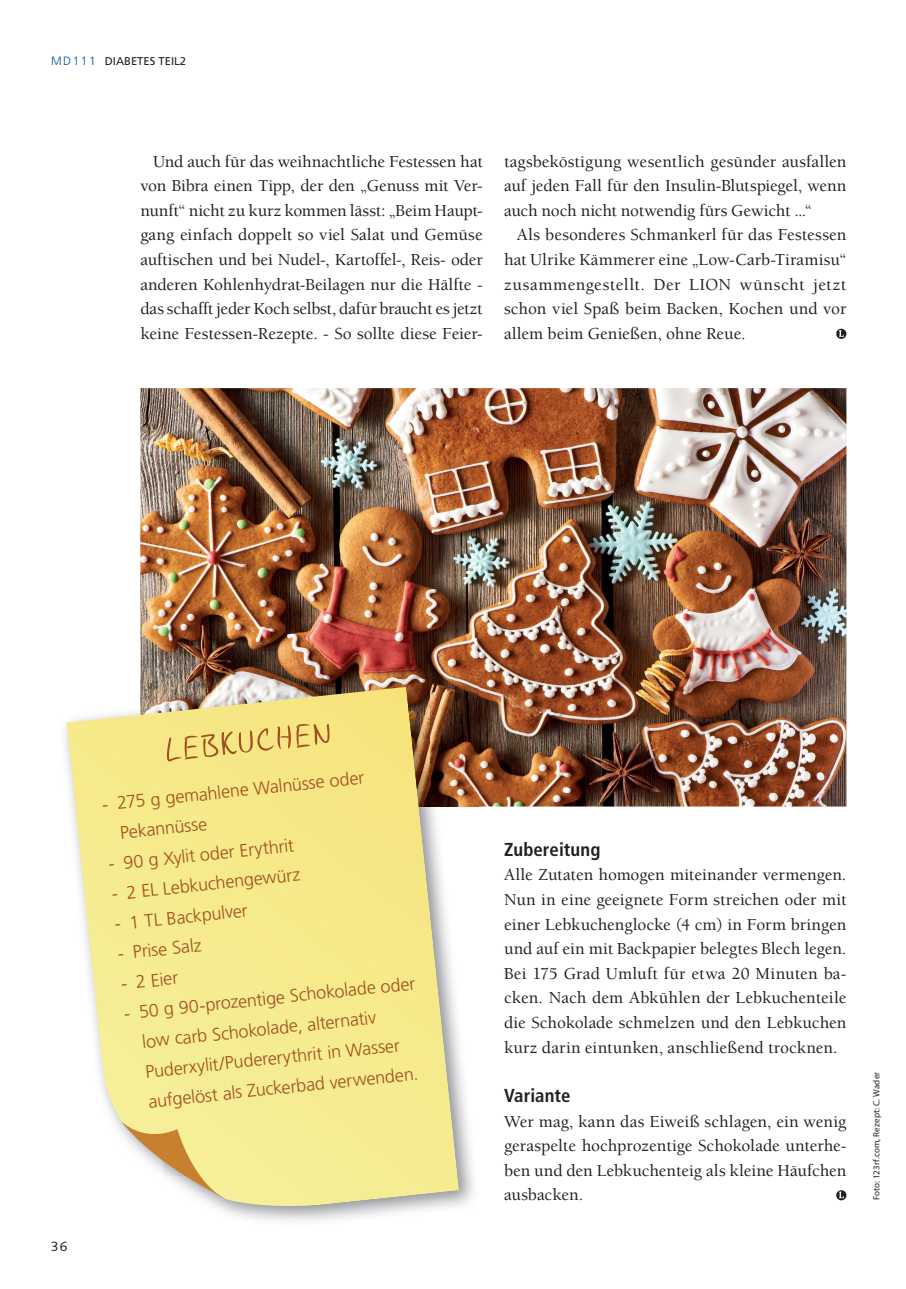
<style>
.page{position:relative;width:906px;height:1289px;background:#fff}
.page>*{position:absolute;margin:0;border:0;box-sizing:border-box;transform-origin:0 0}
.t1{font:700 condensed 18.75px "Frutiger";color:#231f20}
.t2{font:300 18px/30px "Frutiger";color:#a14f20}
.t3{font:500 17.25px/24.6px "Berkeley";color:#231f20;text-align:justify}
.t4{font:13.5px "Syntax";color:#231f20}
.t5{font:11.25px "Frutiger";color:#231f20}
.t6{font:9px "Myriad Pro";letter-spacing:.015em;color:#231f20}
.s1{font-weight:300;font-size:12px;color:#01549c}
</style>
<div class="page">
<svg style="left:836px;top:1190px;width:10px;height:10px"></svg>
<svg style="left:836px;top:328px;width:10px;height:11px"></svg>
<img style="left:140px;top:388px;width:706px;height:418px">
<img style="left:218px;top:806px;width:260px;height:415px">
<img style="left:140px;top:679px;width:338px;height:127px">
<svg style="left:67px;top:687px;width:392px;height:521px;background:#efe497"></svg>
<svg style="left:121px;top:1121px;width:105px;height:77px"></svg>
<svg style="left:167px;top:723px;width:163px;height:38px;background:#e9d076"></svg>
<p class="t5" style="left:51px;top:56px;width:136px"><span class="s1">MD111</span> DIABETES TEIL2</p>
<p class="t3" style="left:140px;top:150px;width:344px;text-indent:13px">Und auch für das weihnachtliche Festessen hat von Bibra einen Tipp, der den „Genuss mit Ver&shy;nunft“ nicht zu kurz kommen lässt: „Beim Haupt&shy;gang einfach doppelt so viel Salat und Gemüse auftischen und bei Nudel-, Kartoffel-, Reis- oder anderen Kohlenhydrat-Beilagen nur die Hälfte - das schafft jeder Koch selbst, dafür braucht es jetzt keine Festessen-Rezepte. - So sollte diese Feier-</p>
<p class="t3" style="left:504px;top:150px;width:344px">tagsbeköstigung wesentlich gesünder ausfallen auf jeden Fall für den Insulin-Blutspiegel, wenn auch noch nicht notwendig fürs Gewicht ...“</p>
<p class="t3" style="left:504px;top:224px;width:344px;text-indent:13px">Als besonderes Schmankerl für das Festessen hat Ulrike Kämmerer eine „Low-Carb-Tiramisu“ zusammengestellt. Der LION wünscht jetzt schon viel Spaß beim Backen, Kochen und vor allem beim Genießen, ohne Reue.</p>
<p class="t2" style="left:116px;top:789px;width:250px;text-indent:-15px;rotate:-6deg">- 275 g gemahlene Walnüsse oder<br>Pekannüsse</p>
<p class="t2" style="left:107px;top:850px;width:188px;rotate:-6deg">- 90 g Xylit oder Erythrit</p>
<p class="t2" style="left:110px;top:880px;width:191px;rotate:-6deg">- 2 EL Lebkuchengewürz</p>
<p class="t2" style="left:113px;top:910px;width:135px;rotate:-6deg">- 1 TL Backpulver</p>
<p class="t2" style="left:117px;top:940px;width:85px;rotate:-6deg">- Prise Salz</p>
<p class="t2" style="left:120px;top:970px;width:59px;rotate:-6deg">- 2 Eier</p>
<p class="t2" style="left:138px;top:998px;width:279px;text-indent:-15px;rotate:-6deg">- 50 g 90-prozentige Schokolade oder low carb Schokolade, alternativ Puderxylit/Pudererythrit in Wasser aufgelöst als Zuckerbad verwenden.</p>
<p class="t4" style="left:51px;top:1240px;width:18px">36</p>
<p class="t1" style="left:504px;top:841px;width:98px">Zubereitung</p>
<p class="t3" style="left:504px;top:863px;width:344px">Alle Zutaten homogen miteinander vermengen.<br>Nun in eine geeignete Form streichen oder mit einer Lebkuchenglocke (4 cm) in Form bringen und auf ein mit Backpapier belegtes Blech legen.<br>Bei 175 Grad Umluft für etwa 20 Minuten ba&shy;cken. Nach dem Abkühlen der Lebkuchenteile die Schokolade schmelzen und den Lebkuchen kurz darin eintunken, anschließend trocknen.</p>
<p class="t1" style="left:504px;top:1087px;width:68px">Variante</p>
<p class="t3" style="left:504px;top:1109px;width:344px">Wer mag, kann das Eiweiß schlagen, ein wenig geraspelte hochprozentige Schokolade unterhe&shy;ben und den Lebkuchenteig als kleine Häufchen ausbacken.</p>
<p class="t6" style="left:873px;top:1200px;width:130px;rotate:-90deg">Foto: 123rf.com, Rezept: C. Wader</p>
</div>
